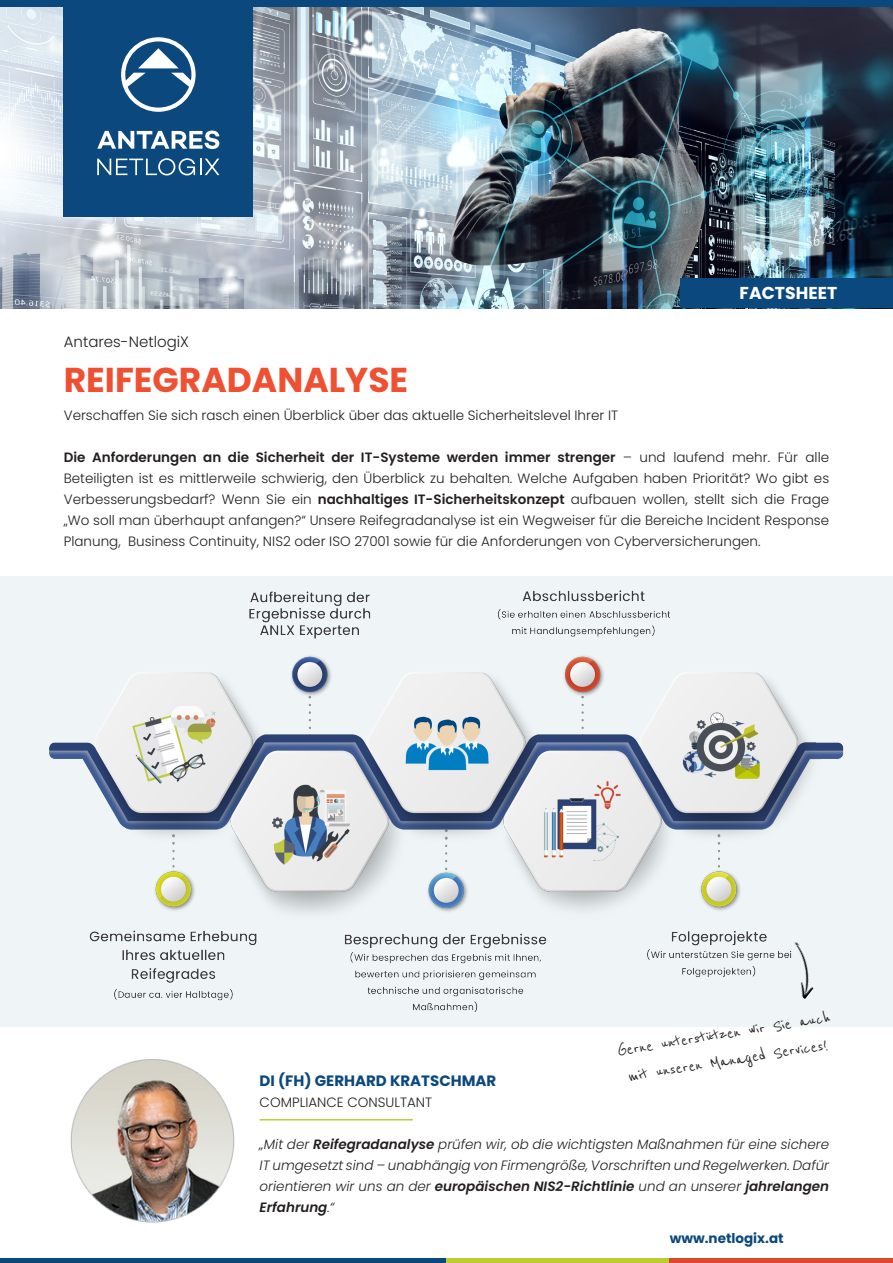
<style>
.page{position:relative;width:893px;height:1263px;background:#fff}
.page>*{position:absolute;margin:0;border:0;box-sizing:border-box;transform-origin:0 0}
.Überschrift_h1_poppins_bold_23pt_black{font:700 34.5px "Poppins";color:#ef5032}
.Fließtext_Antares_poppins_grey{font:19.5px/27px "Reenie Beanie";color:#231f20;text-align:center}
.Überschrift_h1_poppins_bold_23pt_black-2{font:700 17.25px "Poppins";color:#fff}
.Fließtext_Antares_poppins_bold{font:700 15px "Poppins";color:#0a487d}
.TOP-Überschrift_poppins_light_10pt{font:300 15px "Poppins";color:#231f20}
.Fließtext_Antares_poppins_grey-2{font:300 13.5px/21px "Poppins";color:#231f20;text-align:justify}
.Fließtext_Antares_poppins_grey-3{font:italic 300 13.5px/21px "Poppins";color:#231f20;text-align:justify}
.t1{font:700 13.5px "Poppins";color:#0a487d}
.s1{font-weight:600}
</style>
<div class="page">
<img style="left:0;top:7px;width:893px;height:301px">
<div style="left:0;top:0;width:893px;height:7px;background:#0a487d"></div>
<div style="left:64px;top:0;width:189px;height:217px;background:#0a487d"></div>
<svg style="left:121px;top:37px;width:75px;height:75px"></svg>
<svg style="left:97px;top:131px;width:122px;height:18px"></svg>
<svg style="left:97px;top:158px;width:123px;height:17px"></svg>
<div style="left:680px;top:279px;width:213px;height:29px;background:#0a487d"></div>
<div style="left:0;top:1258px;width:446px;height:5px;background:#0a487d"></div>
<div style="left:446px;top:1258px;width:224px;height:5px;background:#bdcc31"></div>
<div style="left:670px;top:1258px;width:223px;height:5px;background:#dc482d"></div>
<div style="left:0;top:576px;width:893px;height:451px;background:#eff5f7"></div>
<img style="left:50px;top:590px;width:794px;height:422px">
<img style="left:71px;top:1059px;width:164px;height:163px">
<hr style="left:260px;top:1119px;width:153px;height:1px;background:#bdcc31">
<img style="left:771px;top:942px;width:58px;height:57px">
<p class="Überschrift_h1_poppins_bold_23pt_black-2" style="left:740px;top:283px;width:99px">FACTSHEET</p>
<p class="TOP-Überschrift_poppins_light_10pt" style="left:64px;top:333px;width:127px">Antares-NetlogiX</p>
<p class="Überschrift_h1_poppins_bold_23pt_black" style="left:64px;top:360px;width:346px">REIFEGRADANALYSE</p>
<p class="Fließtext_Antares_poppins_grey-2" style="left:64px;top:405px;width:556px">Verschaffen Sie sich rasch einen Überblick über das aktuelle Sicherheitslevel Ihrer IT</p>
<p class="Fließtext_Antares_poppins_grey-2" style="left:64px;top:447px;width:767px"><span class="s1">Die Anforderungen an die Sicherheit der IT-Systeme werden immer strenger</span> – und laufend mehr. Für alle Beteiligten ist es mittlerweile schwierig, den Überblick zu behalten. Welche Aufgaben haben Priorität? Wo gibt es Verbesserungsbedarf? Wenn Sie ein <span class="s1">nachhaltiges IT-Sicherheitskonzept</span> aufbauen wollen, stellt sich die Frage „Wo soll man überhaupt anfangen?“ Unsere Reifegradanalyse ist ein Wegweiser für die Bereiche Incident Response Planung, Business Continuity, NIS2 oder ISO 27001 sowie für die Anforderungen von Cyberversicherungen.</p>
<p class="Fließtext_Antares_poppins_grey" style="left:615px;top:1038px;width:217px;rotate:-9deg">Gerne unterstützen wir Sie auch mit unseren Managed Services!</p>
<p class="Fließtext_Antares_poppins_bold" style="left:260px;top:1072px;width:238px">DI (FH) GERHARD KRATSCHMAR</p>
<p class="Fließtext_Antares_poppins_grey-2" style="left:260px;top:1091px;width:174px">COMPLIANCE CONSULTANT</p>
<p class="Fließtext_Antares_poppins_grey-3" style="left:260px;top:1133px;width:571px">„Mit der <span class="s1">Reifegradanalyse</span> prüfen wir, ob die wichtigsten Maßnahmen für eine sichere IT umgesetzt sind – unabhängig von Firmengröße, Vorschriften und Regelwerken. Dafür orientieren wir uns an der <span class="s1">europäischen NIS2-Richtlinie</span> und an unserer <span class="s1">jahrelangen Erfahrung</span>.“</p>
<p class="t1" style="left:670px;top:1230px;width:115px">www.netlogix.at</p>
</div>
